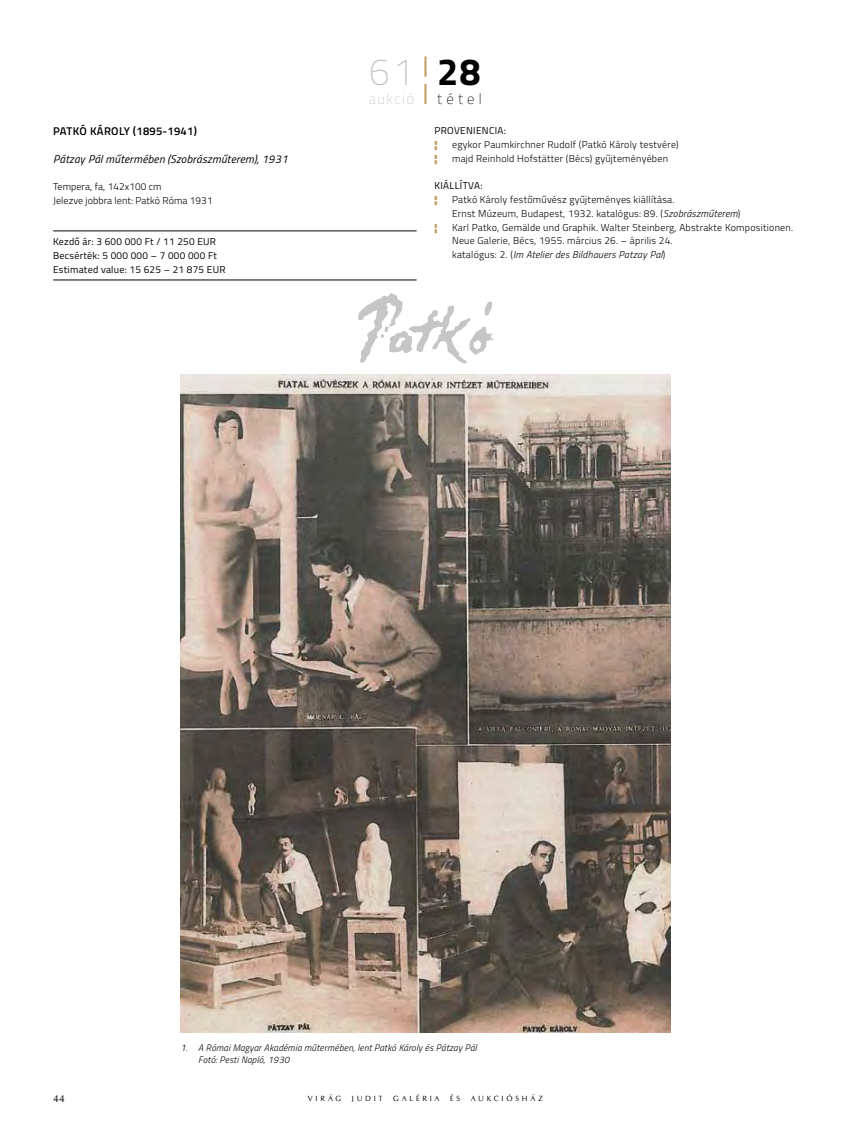
<style>
.page{position:relative;width:851px;height:1134px;background:#fff}
.page>*{position:absolute;margin:0;border:0;box-sizing:border-box;transform-origin:0 0}
.t1{font:100 37.88px "Titillium";color:#c6c6c6}
.t2{font:100 14.75px "Titillium";color:#c6c6c6}
.t3{font:100 14.75px "Titillium";color:#000}
.t4{font:italic 11.25px "Titillium";letter-spacing:.02em;color:#000}
.t5{font:600 11.25px "Titillium";letter-spacing:.02em;color:#000}
.t6{font:300 10px/13.8px "Titillium";letter-spacing:.025em;color:#000}
.t7{font:10px/13.8px "Titillium";letter-spacing:.025em;color:#000}
.t8{font:900 10px "Titillium";color:#c09a5d}
.t9{font:10px "CG Omega";color:#000}
.t10{font:italic 300 9.38px/12.5px "Titillium";letter-spacing:.02em;color:#000}
.t11{font:7.5px "CG Omega";letter-spacing:.37em;color:#000}
.s1{font-family:"H Swiss 721 Thin BT";font-weight:400;font-size:54.62px;color:#c09a5d}
.s2{font-weight:700;color:#000}
.s3{font-style:italic}
</style>
<div class="page">
<svg style="left:358px;top:293px;width:135px;height:71px"></svg>
<hr style="left:53px;top:231px;width:363px;height:1px;background:#000">
<hr style="left:53px;top:280px;width:363px;height:1px;background:#000">
<img style="left:180px;top:374px;width:490px;height:659px">
<p class="t5" style="left:53px;top:123px;width:8px">PATK</p>
<p class="t5" style="left:80px;top:123px;width:119px">Ó KÁR OLY (1895-1941)</p>
<p class="t4" style="left:53px;top:151px;width:236px">Pátzay Pál műtermében (Szobrászműterem), 1931</p>
<p class="t6" style="left:53px;top:179px;width:161px">Tempera, fa, 142x100 cm<br>Jelezve jobbra lent: Patkó Róma 1931</p>
<p class="t7" style="left:53px;top:234px;width:167px">Kezdő ár: 3 600 000 Ft / 11 250 EUR<br>Becsérték: 5 000 000 – 7 000 000 Ft<br>Estimated value: 15 625 – 21 875 EUR</p>
<h1 class="t1" style="left:369px;top:45px;width:113px">61<span class="s1">¦</span><span class="s2">28</span></h1>
<h2 class="t2" style="left:369px;top:88px;width:47px">aukció</h2>
<h2 class="t3" style="left:437px;top:88px;width:46px">tétel</h2>
<p class="t7" style="left:434px;top:123px;width:20px">Proven</p>
<p class="t7" style="left:473px;top:123px;width:10px">ienc</p>
<p class="t7" style="left:494px;top:123px;width:13px">ia:</p>
<p class="t8" style="left:434px;top:137px;width:4px">¦</p>
<p class="t6" style="left:452px;top:137px;width:228px">egykor Paumkirchner Rudolf (Patkó Károly testvére)</p>
<p class="t8" style="left:434px;top:151px;width:4px">¦</p>
<p class="t6" style="left:452px;top:151px;width:217px">majd Reinhold Hofstätter (Bécs) gyűjteményében</p>
<p class="t7" style="left:434px;top:178px;width:22px">Kiállítva</p>
<p class="t7" style="left:480px;top:178px;width:4px">:</p>
<p class="t8" style="left:434px;top:192px;width:4px">¦</p>
<p class="t6" style="left:452px;top:192px;width:290px">Patkó Károly festőművész gyűjteményes kiállítása.<br>E rnst M úzeum, Budapest, 1932. katalógus: 89. (<span class="s3">Szobrászműterem</span>)</p>
<p class="t8" style="left:434px;top:220px;width:4px">¦</p>
<p class="t6" style="left:452px;top:220px;width:342px">Karl Patko, Gemälde und Graphik. Walter Steinberg, Abstrakte Kompositionen.<br>Neue Galerie, Bécs, 1955. március 26. – április 24.<br>katalógus: 2. (<span class="s3">Im Atelier des Bildhauers Patzay Pal</span>)</p>
<p class="t10" style="left:198px;top:1041px;width:280px;text-indent:-18px">1. A Római Magyar Akadémia műtermében, lent Patkó Károly és Pátzay Pál<br>Fotó: Pesti Napló, 1930</p>
<p class="t9" style="left:53px;top:1093px;width:13px">44</p>
<p class="t11" style="left:308px;top:1094px;width:35px">VIRÁG</p>
<p class="t11" style="left:352px;top:1094px;width:32px">JUDIT</p>
<p class="t11" style="left:393px;top:1094px;width:48px">GALÉRIA</p>
<p class="t11" style="left:450px;top:1094px;width:12px">É S</p>
<p class="t11" style="left:470px;top:1094px;width:74px">AUKCIÓSHÁZ</p>
</div>
